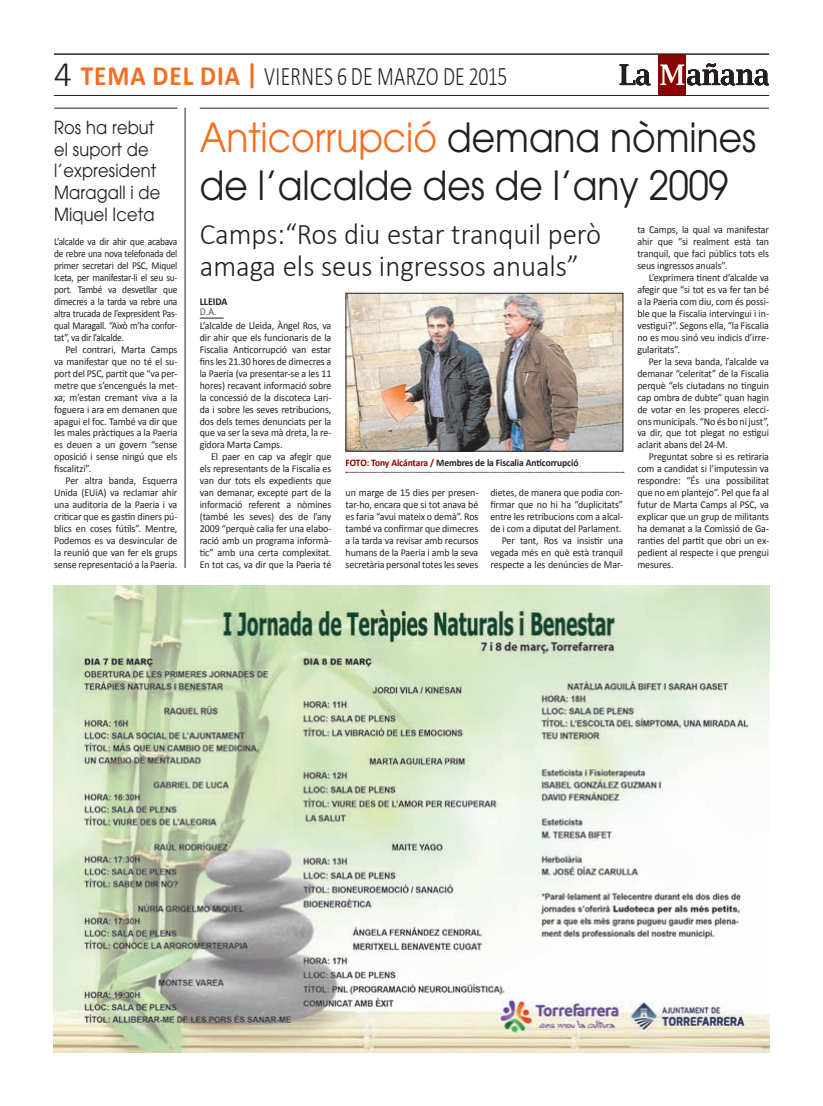
<style>
.page{position:relative;width:823px;height:1106px;background:#fff}
.page>*{position:absolute;margin:0;border:0;box-sizing:border-box;transform-origin:0 0}
.t1{font:40px/48px "Avant Garde";color:#231f20;scale:.9 1}
.t2{font:300 30px/32px "Calibri";color:#231f20;scale:.96 1}
.t3{font:300 26.8px "Calibri";letter-spacing:.015em;color:#231f20;scale:.74 1}
.t4{font:18px/21.6px "Avant Garde";letter-spacing:.01em;color:#231f20;scale:.9 1}
.t5{font:10.5px/11.9px "Calibri";letter-spacing:-.01em;color:#231f20;text-align:justify;scale:.95 1}
.t6{font:10.5px "Calibri";letter-spacing:-.01em;color:#231f20;scale:.9 1}
.t7{font:700 10.5px/10px "Calibri";letter-spacing:-.01em;color:#231f20;scale:.95 1}
.t8{font:700 10px "Calibri";letter-spacing:-.01em;color:#231f20;scale:.95 1}
.s1{font-size:36px}
.s2{font-weight:700;font-size:28px;color:#f36e21}
.s3{color:#f36e21}
.s4{font-weight:300}
.s5{color:#8b0202}
</style>
<div class="page">
<svg style="left:200px;top:318px;width:23px;height:1px"></svg>
<hr style="left:200px;top:108px;width:568px;height:1px;background:#231f20">
<hr style="left:54px;top:108px;width:123px;height:1px;background:#231f20">
<hr style="left:184px;top:108px;width:1px;height:460px;background:#231f20">
<div style="left:658px;top:54px;width:27px;height:41px;background:#8b0202"></div>
<svg style="left:660px;top:63px;width:108px;height:22px"></svg>
<svg style="left:619px;top:64px;width:31px;height:21px"></svg>
<hr style="left:54px;top:54px;width:714px;height:1px;background:#231f20">
<hr style="left:54px;top:95px;width:714px;height:1px;background:#231f20">
<svg style="left:346px;top:472px;width:277px;height:1px"></svg>
<img style="left:347px;top:295px;width:273px;height:154px">
<div style="left:345px;top:293px;width:277px;height:158px;border:1px solid #231f20"></div>
<img style="left:54px;top:586px;width:714px;height:466px">
<p class="t3" style="left:54px;top:60px;width:614px"><span class="s1">4</span> <span class="s2">TEMA DEL DIA |</span> VIERNES 6 DE MARZO DE 2015</p>
<p class="t4" style="left:54px;top:117px;width:119px">Ros ha rebut el suport de l’expresident<br>Maragall i de<br>Miquel Iceta</p>
<p class="t6" style="left:54px;top:235px;width:138px">L’alcalde va dir ahir que acabava</p>
<p class="t6" style="left:54px;top:247px;width:138px">de rebre una nova telefonada del</p>
<p class="t6" style="left:54px;top:259px;width:138px">primer secretari del PSC, Miquel</p>
<p class="t6" style="left:54px;top:271px;width:138px">Iceta, per manifestar-li el seu su-</p>
<p class="t6" style="left:54px;top:283px;width:138px">port. També va desvetllar que</p>
<p class="t6" style="left:54px;top:295px;width:138px">dimecres a la tarda va rebre una</p>
<p class="t6" style="left:54px;top:307px;width:138px">altra trucada de l’expresident Pas-</p>
<p class="t6" style="left:54px;top:319px;width:138px">qual Maragall. “Això m’ha confor-</p>
<p class="t6" style="left:54px;top:331px;width:79px">tat”, va dir l’alcalde.</p>
<p class="t5" style="left:65px;top:343px;width:119px">Pel contrari, Marta Camps</p>
<p class="t5" style="left:54px;top:355px;width:131px">va manifestar que no té el su-</p>
<p class="t5" style="left:54px;top:367px;width:131px">port del PSC, partit que “va per-</p>
<p class="t5" style="left:54px;top:379px;width:131px">metre que s’encengués la met-</p>
<p class="t5" style="left:54px;top:391px;width:131px">xa; m’estan cremant viva a la</p>
<p class="t5" style="left:54px;top:403px;width:131px">foguera i ara em demanen que</p>
<p class="t5" style="left:54px;top:415px;width:131px">apagui el foc. També va dir que</p>
<p class="t5" style="left:54px;top:427px;width:131px">les males pràctiques a la Paeria</p>
<p class="t5" style="left:54px;top:439px;width:131px">es deuen a un govern “sense</p>
<p class="t5" style="left:54px;top:451px;width:131px">oposició i sense ningú que els</p>
<p class="t5" style="left:54px;top:463px;width:41px">fiscalitzi”.</p>
<p class="t5" style="left:65px;top:475px;width:119px">Per altra banda, Esquerra</p>
<p class="t5" style="left:54px;top:487px;width:131px">Unida (EUiA) va reclamar ahir</p>
<p class="t5" style="left:54px;top:499px;width:131px">una auditoria de la Paeria i va</p>
<p class="t5" style="left:54px;top:511px;width:131px">criticar que es gastin diners pú-</p>
<p class="t5" style="left:54px;top:522px;width:131px">blics en coses fútils”. Mentre,</p>
<p class="t5" style="left:54px;top:534px;width:131px">Podemos es va desvincular de</p>
<p class="t5" style="left:54px;top:546px;width:131px">la reunió que van fer els grups</p>
<p class="t5" style="left:54px;top:558px;width:131px">sense representació a la Paeria.</p>
<p class="t1" style="left:200px;top:113px;width:619px"><span class="s3">Anticorrupció</span> demana nòmines de l’alcalde des de l’any 2009</p>
<p class="t2" style="left:200px;top:216px;width:419px">Camps:“Ros diu estar tranquil però amaga els seus ingressos anuals”</p>
<p class="t7" style="left:200px;top:296px;width:31px">LLEIDA<br><span class="s4">D.A.</span></p>
<p class="t5" style="left:200px;top:319px;width:140px">L’alcalde de Lleida, Àngel Ros, va</p>
<p class="t5" style="left:200px;top:331px;width:140px">dir ahir que els funcionaris de la</p>
<p class="t5" style="left:200px;top:343px;width:140px">Fiscalia Anticorrupció van estar</p>
<p class="t5" style="left:200px;top:355px;width:140px">fins les 21.30 hores de dimecres a</p>
<p class="t5" style="left:200px;top:367px;width:140px">la Paeria (va presentar-se a les 11</p>
<p class="t5" style="left:200px;top:379px;width:140px">hores) recavant informació sobre</p>
<p class="t5" style="left:200px;top:391px;width:140px">la concessió de la discoteca Lari-</p>
<p class="t5" style="left:200px;top:403px;width:140px">da i sobre les seves retribucions,</p>
<p class="t5" style="left:200px;top:415px;width:140px">dos dels temes denunciats per la</p>
<p class="t5" style="left:200px;top:427px;width:140px">que va ser la seva mà dreta, la re-</p>
<p class="t5" style="left:200px;top:439px;width:89px">gidora Marta Camps.</p>
<p class="t5" style="left:211px;top:451px;width:128px">El paer en cap va afegir que</p>
<p class="t5" style="left:200px;top:463px;width:140px">els representants de la Fiscalia es</p>
<p class="t5" style="left:200px;top:475px;width:140px">van dur tots els expedients que</p>
<p class="t5" style="left:200px;top:487px;width:140px">van demanar, excepte part de la</p>
<p class="t5" style="left:200px;top:499px;width:140px">informació referent a nòmines</p>
<p class="t5" style="left:200px;top:511px;width:140px">(també les seves) des de l’any</p>
<p class="t5" style="left:200px;top:522px;width:140px">2009 “perquè calia fer una elabo-</p>
<p class="t5" style="left:200px;top:534px;width:140px">ració amb un programa informà-</p>
<p class="t5" style="left:200px;top:546px;width:140px">tic” amb una certa complexitat.</p>
<p class="t5" style="left:200px;top:558px;width:140px">En tot cas, va dir que la Paeria té</p>
<p class="t5" style="left:637px;top:224px;width:140px">ta Camps, la qual va manifestar</p>
<p class="t5" style="left:637px;top:236px;width:140px">ahir que “si realment està tan</p>
<p class="t5" style="left:637px;top:248px;width:140px">tranquil, que faci públics tots els</p>
<p class="t5" style="left:637px;top:260px;width:96px">seus ingressos anuals”.</p>
<p class="t5" style="left:648px;top:272px;width:128px">L’exprimera tinent d’alcalde va</p>
<p class="t5" style="left:637px;top:283px;width:140px">afegir que “si tot es va fer tan bé</p>
<p class="t5" style="left:637px;top:295px;width:140px">a la Paeria com diu, com és possi-</p>
<p class="t5" style="left:637px;top:307px;width:140px">ble que la Fiscalia intervingui i in-</p>
<p class="t5" style="left:637px;top:319px;width:140px">vestigui?”. Segons ella, “la Fiscalia</p>
<p class="t5" style="left:637px;top:331px;width:140px">no es mou sinó veu indicis d’irre-</p>
<p class="t5" style="left:637px;top:343px;width:46px">gularitats”.</p>
<p class="t5" style="left:648px;top:355px;width:128px">Per la seva banda, l’alcalde va</p>
<p class="t5" style="left:637px;top:367px;width:140px">demanar “celeritat” de la Fiscalia</p>
<p class="t5" style="left:637px;top:379px;width:140px">perquè “els ciutadans no tinguin</p>
<p class="t5" style="left:637px;top:391px;width:140px">cap ombra de dubte” quan hagin</p>
<p class="t5" style="left:637px;top:403px;width:140px">de votar en les properes elecci-</p>
<p class="t5" style="left:637px;top:415px;width:140px">ons municipals. “No és bo ni just”,</p>
<p class="t5" style="left:637px;top:427px;width:140px">va dir, que tot plegat no estigui</p>
<p class="t5" style="left:637px;top:439px;width:97px">aclarit abans del 24-M.</p>
<p class="t5" style="left:648px;top:451px;width:128px">Preguntat sobre si es retiraria</p>
<p class="t5" style="left:637px;top:463px;width:140px">com a candidat si l’imputessin va</p>
<p class="t5" style="left:637px;top:475px;width:140px">respondre: “És una possibilitat</p>
<p class="t5" style="left:637px;top:487px;width:140px">que no em plantejo”. Pel que fa al</p>
<p class="t5" style="left:637px;top:499px;width:140px">futur de Marta Camps al PSC, va</p>
<p class="t5" style="left:637px;top:511px;width:140px">explicar que un grup de militants</p>
<p class="t5" style="left:637px;top:522px;width:140px">ha demanat a la Comissió de Ga-</p>
<p class="t5" style="left:637px;top:534px;width:140px">ranties del partit que obri un ex-</p>
<p class="t5" style="left:637px;top:546px;width:140px">pedient al respecte i que prengui</p>
<p class="t5" style="left:637px;top:558px;width:39px">mesures.</p>
<p class="t8" style="left:345px;top:456px;width:246px"><span class="s5">FOTO: Tony Alcántara /</span> Membres de la Fiscalia Anticorrupció</p>
<p class="t5" style="left:345px;top:487px;width:141px">un marge de 15 dies per presen&shy;tar-ho, encara que si tot anava bé es faria “avui mateix o demà”. Ros també va confirmar que dimecres a la tarda va revisar amb recursos humans de la Paeria i amb la seva secretària personal totes les seves</p>
<p class="t5" style="left:490px;top:487px;width:141px;text-align:right">dietes, de manera que podia con&shy;firmar que no hi ha “duplicitats” entre les retribucions com a alcal&shy;de i com a diputat del Parlament.<br>Per tant, Ros va insistir una vegada més en què està tranquil respecte a les denúncies de Mar-</p>
</div>
